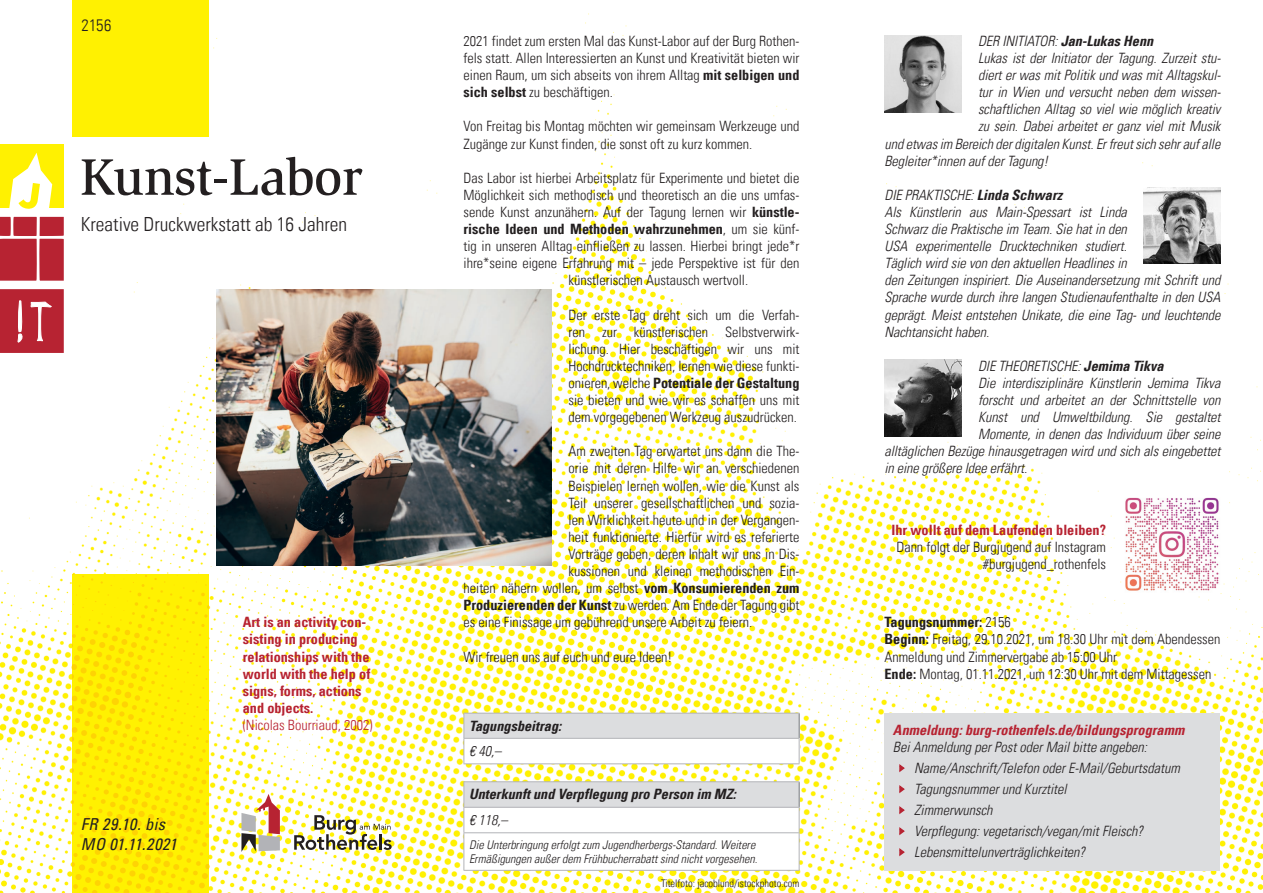
<style>
.page{position:relative;width:1263px;height:893px;background:#fff}
.page>*{position:absolute;margin:0;border:0;box-sizing:border-box;transform-origin:0 0}
.t1{font:500 52.8px "Slimbach";letter-spacing:-.01em;color:#231f20}
.t2{font:300 condensed 19.5px "Univers LT";color:#231f20}
.t3{font:italic condensed 16.5px/19.5px "Univers LT";letter-spacing:.025em;color:#231f20}
.t4{font:300 condensed 16.5px "Univers LT";color:#231f20}
.t5{font:300 condensed 14.25px/17.1px "Univers LT";color:#231f20;text-align:justify}
.t6{font:italic 300 condensed 14.25px/17.1px "Univers LT";letter-spacing:-.005em;color:#231f20}
.t7{font:700 condensed 14.25px/17.1px "Univers LT";color:#b72332}
.t8{font:italic 700 condensed 14.25px "Univers LT";color:#231f20}
.t9{font:700 condensed 14.25px "Univers LT";color:#231f20}
.t10{font:italic 700 condensed 14.25px "Univers LT";color:#b72332}
.t11{font:300 condensed 14.25px "Univers LT";color:#b72332}
.t12{font:italic 300 condensed 12px/14.4px "Univers LT";color:#231f20}
.t13{font:300 condensed 10.5px "Univers LT";color:#231f20}
.s1{font-weight:700}
.s2{font-weight:300}
</style>
<div class="page">
<img style="left:0;top:0;width:1263px;height:893px">
<svg style="left:0;top:289px;width:64px;height:64px;background:#bd3745"></svg>
<svg style="left:294px;top:815px;width:98px;height:35px"></svg>
<svg style="left:241px;top:794px;width:39px;height:58px"></svg>
<img style="left:72px;top:574px;width:136px;height:319px">
<div style="left:72px;top:0;width:136px;height:136px;background:#fff101"></div>
<img style="left:217px;top:289px;width:334px;height:277px">
<svg style="left:0;top:217px;width:64px;height:64px;background:#be3a47"></svg>
<div style="left:0;top:145px;width:64px;height:63px;background:#fff101"></div>
<svg style="left:9px;top:153px;width:43px;height:56px"></svg>
<div style="left:884px;top:713px;width:336px;height:158px;background:#dcdddf"></div>
<svg style="left:899px;top:764px;width:6px;height:9px"></svg>
<svg style="left:899px;top:785px;width:6px;height:9px"></svg>
<svg style="left:899px;top:806px;width:6px;height:9px"></svg>
<svg style="left:899px;top:827px;width:6px;height:9px"></svg>
<svg style="left:899px;top:848px;width:6px;height:9px"></svg>
<img style="left:884px;top:36px;width:77px;height:76px">
<img style="left:1144px;top:187px;width:76px;height:77px">
<img style="left:884px;top:360px;width:77px;height:76px">
<hr style="left:463px;top:781px;width:336px;height:1px;background:#b2b3b7">
<svg style="left:463px;top:782px;width:337px;height:88px"></svg>
<hr style="left:463px;top:832px;width:336px;height:1px;background:#b2b3b7">
<hr style="left:463px;top:833px;width:1px;height:37px;background:#b2b3b7">
<hr style="left:799px;top:833px;width:1px;height:37px;background:#b2b3b7">
<hr style="left:463px;top:870px;width:336px;height:1px;background:#b2b3b7">
<div style="left:464px;top:713px;width:335px;height:25px;background:#dcdddf"></div>
<div style="left:464px;top:738px;width:335px;height:26px;background:#fff"></div>
<hr style="left:463px;top:713px;width:336px;height:1px;background:#b2b3b7">
<hr style="left:463px;top:738px;width:336px;height:1px;background:#b2b3b7">
<svg style="left:463px;top:713px;width:1px;height:50px"></svg>
<svg style="left:799px;top:713px;width:1px;height:50px"></svg>
<hr style="left:463px;top:763px;width:336px;height:1px;background:#b2b3b7">
<img style="left:1123px;top:496px;width:97px;height:97px">
<p class="t4" style="left:82px;top:16px;width:31px">2156</p>
<h1 class="t1" style="left:80px;top:145px;width:284px">Kunst-Labor</h1>
<h2 class="t2" style="left:81px;top:212px;width:268px">Kreative Druckwerkstatt ab 16 Jahren</h2>
<p class="t3" style="left:81px;top:814px;width:98px">FR 29.10. bis<br>MO 01.11.2021</p>
<p class="t7" style="left:243px;top:614px;width:129px">Art is an activity con&shy;sisting in producing relationships with the world with the help of signs, forms, actions and objects.</p>
<p class="t11" style="left:243px;top:716px;width:131px">(Nicolas Bourriaud, 2002)</p>
<p class="t5" style="left:463px;top:32px;width:337px">2021 findet zum ersten Mal das Kunst-Labor auf der Burg Rothen&shy;fels statt. Allen Interessierten an Kunst und Kreativität bieten wir einen Raum, um sich abseits von ihrem Alltag <span class="s1">mit selbigen und sich selbst</span> zu beschäftigen.</p>
<p class="t5" style="left:463px;top:118px;width:337px">Von Freitag bis Montag möchten wir gemeinsam Werkzeuge und<br>Zugänge zur Kunst finden, die sonst oft zu kurz kommen.</p>
<p class="t5" style="left:463px;top:169px;width:337px">Das Labor ist hierbei Arbeitsplatz für Experimente und bietet die</p>
<p class="t5" style="left:463px;top:186px;width:337px">Möglichkeit sich methodisch und theoretisch an die uns umfas-</p>
<p class="t5" style="left:463px;top:203px;width:337px">sende Kunst anzunähern. Auf der Tagung lernen wir <span class="s1">künstle-</span></p>
<p class="t9" style="left:463px;top:220px;width:337px">rische Ideen und Methoden wahrzunehmen<span class="s2">, um sie künf-</span></p>
<p class="t5" style="left:463px;top:238px;width:337px">tig in unseren Alltag einfließen zu lassen. Hierbei bringt jede*r</p>
<p class="t5" style="left:463px;top:255px;width:337px">ihre*seine eigene Erfahrung mit – jede Perspektive ist für den</p>
<p class="t5" style="left:568px;top:272px;width:181px">künstlerischen Austausch wertvoll.</p>
<p class="t5" style="left:568px;top:306px;width:232px">Der erste Tag dreht sich um die Verfah&shy;ren zur künstlerischen Selbstverwirk&shy;lichung. Hier beschäftigen wir uns mit Hochdrucktechniken, lernen wie diese funkti&shy;onieren, welche <span class="s1">Potentiale der Gestaltung </span>sie bieten und wie wir es schaffen uns mit dem vorgegebenen Werkzeug auszudrücken.</p>
<p class="t5" style="left:568px;top:443px;width:232px">Am zweiten Tag erwartet uns dann die The-</p>
<p class="t5" style="left:568px;top:460px;width:232px">orie mit deren Hilfe wir an verschiedenen</p>
<p class="t5" style="left:568px;top:477px;width:232px">Beispielen lernen wollen, wie die Kunst als</p>
<p class="t5" style="left:568px;top:494px;width:232px">Teil unserer gesellschaftlichen und sozia-</p>
<p class="t5" style="left:568px;top:511px;width:232px">len Wirklichkeit heute und in der Vergangen-</p>
<p class="t5" style="left:568px;top:528px;width:232px">heit funktionierte. Hierfür wird es referierte</p>
<p class="t5" style="left:568px;top:545px;width:232px">Vorträge geben, deren Inhalt wir uns in Dis-</p>
<p class="t5" style="left:568px;top:562px;width:232px">kussionen und kleinen methodischen Ein-</p>
<p class="t5" style="left:463px;top:580px;width:337px">heiten nähern wollen, um selbst <span class="s1">vom Konsumierenden zum</span></p>
<p class="t5" style="left:463px;top:597px;width:337px"><span class="s1">Produzierenden der Kunst</span> zu werden. Am Ende der Tagung gibt</p>
<p class="t5" style="left:463px;top:614px;width:290px">es eine Finissage um gebührend unsere Arbeit zu feiern.</p>
<p class="t5" style="left:463px;top:648px;width:210px">Wir freuen uns auf euch und eure Ideen!</p>
<p class="t8" style="left:469px;top:717px;width:94px">Tagungsbeitrag:</p>
<p class="t6" style="left:469px;top:742px;width:34px">€ 40,–</p>
<p class="t8" style="left:469px;top:785px;width:269px">Unterkunft und Verpflegung pro Person im MZ:</p>
<p class="t6" style="left:469px;top:811px;width:40px">€ 118,–</p>
<p class="t12" style="left:469px;top:837px;width:290px">Die Unterbringung erfolgt zum Jugendherbergs-Standard. Weitere<br>Ermäßigungen außer dem Frühbucherrabatt sind nicht vorgesehen.</p>
<p class="t13" style="left:661px;top:877px;width:140px">Titelfoto: jacoblund/istockphoto.com</p>
<p class="t6" style="left:978px;top:32px;width:177px">DER INITIATOR: <span class="s1">Jan-Lukas Henn</span></p>
<p class="t6" style="left:978px;top:49px;width:244px">Lukas ist der Initiator der Tagung. Zurzeit stu-</p>
<p class="t6" style="left:978px;top:67px;width:244px">diert er was mit Politik und was mit Alltagskul-</p>
<p class="t6" style="left:978px;top:84px;width:244px">tur in Wien und versucht neben dem wissen-</p>
<p class="t6" style="left:978px;top:101px;width:244px">schaftlichen Alltag so viel wie möglich kreativ</p>
<p class="t6" style="left:978px;top:118px;width:244px">zu sein. Dabei arbeitet er ganz viel mit Musik</p>
<p class="t6" style="left:884px;top:135px;width:337px">und etwas im Bereich der digitalen Kunst. Er freut sich sehr auf alle</p>
<p class="t6" style="left:884px;top:152px;width:165px">Begleiter*innen auf der Tagung!</p>
<p class="t6" style="left:884px;top:186px;width:337px">DIE PRAKTISCHE: <span class="s1">Linda Schwarz<br></span>Als Künstlerin aus Main-Spessart ist Linda<br>Schwarz die Praktische im Team. Sie hat in den<br>USA experimentelle Drucktechniken studiert.<br>Täglich wird sie von den aktuellen Headlines in<br>den Zeitungen inspiriert. Die Auseinandersetzung mit Schrift und Sprache wurde durch ihre langen Studienaufenthalte in den USA geprägt. Meist entstehen Unikate, die eine Tag- und leuchtende Nachtansicht haben.</p>
<p class="t6" style="left:978px;top:357px;width:187px">DIE THEORETISCHE: <span class="s1">Jemima Tikva</span></p>
<p class="t6" style="left:978px;top:374px;width:244px">Die interdisziplinäre Künstlerin Jemima Tikva</p>
<p class="t6" style="left:978px;top:391px;width:244px">forscht und arbeitet an der Schnittstelle von</p>
<p class="t6" style="left:978px;top:409px;width:244px">Kunst und Umweltbildung. Sie gestaltet</p>
<p class="t6" style="left:978px;top:426px;width:244px">Momente, in denen das Individuum über seine</p>
<p class="t6" style="left:884px;top:443px;width:337px">alltäglichen Bezüge hinausgetragen wird und sich als eingebettet</p>
<p class="t6" style="left:884px;top:460px;width:144px">in eine größere Idee erfährt.</p>
<p class="t7" style="left:891px;top:521px;width:216px">Ihr wollt auf dem Laufenden bleiben?</p>
<p class="t5" style="left:896px;top:538px;width:211px;text-align:right">Dann folgt der Burgjugend auf Instagram #burgjugend_rothenfels</p>
<p class="t5" style="left:884px;top:614px;width:337px;text-align:left"><span class="s1">Tagungsnummer:</span> 2156<br><span class="s1">Beginn:</span> Freitag, 29.10.2021, um 18.30 Uhr mit dem Abendessen Anmeldung und Zimmervergabe ab 15:00 Uhr<br><span class="s1">Ende:</span> Montag, 01.11.2021, um 12:30 Uhr mit dem Mittagessen</p>
<p class="t10" style="left:893px;top:721px;width:293px">Anmeldung: burg-rothenfels.de/bildungsprogramm</p>
<p class="t6" style="left:914px;top:737px;width:267px;line-height:21px;text-indent:-21px">Bei Anmeldung per Post oder Mail bitte angeben:<br>Name/Anschrift/Telefon oder E-Mail/Geburtsdatum Tagungsnummer und Kurztitel<br>Zimmerwunsch<br>Verpflegung: vegetarisch/vegan/mit Fleisch?<br>Lebensmittelunverträglichkeiten?</p>
</div>
